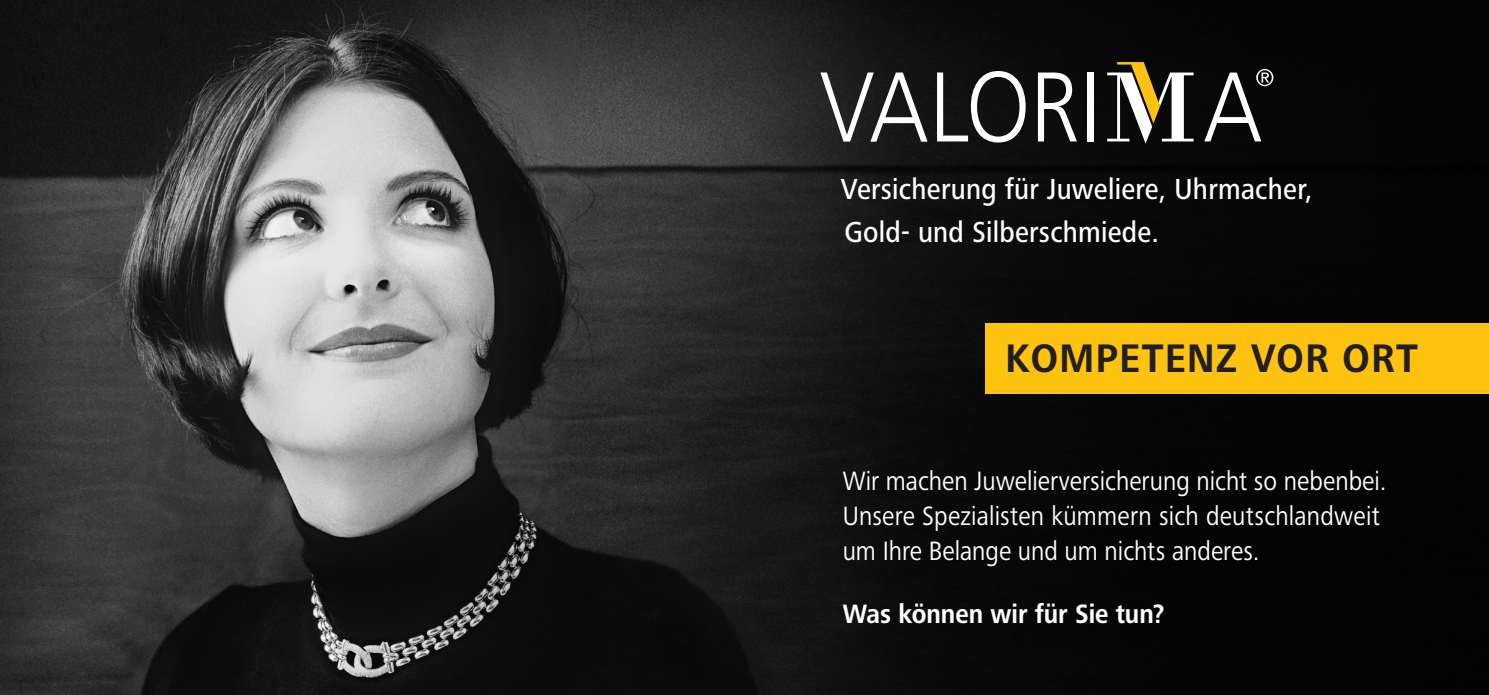
<style>
.page{position:relative;width:1489px;height:695px;background:#fff}
.page>*{position:absolute;margin:0;border:0;box-sizing:border-box;transform-origin:0 0}
.t1{font:700 41.25px "Frutiger Next Pro";letter-spacing:.04em;color:#231f20;scale:.9 1}
.t2{font:500 30px/42.5px "Frutiger Next Pro";letter-spacing:.01em;color:#fff;scale:.9 1}
.t3{font:27.5px/35px "Frutiger Next Pro";letter-spacing:.005em;color:#fff;scale:.9 1}
.t4{font:700 27.5px "Frutiger Next Pro";color:#fff;scale:.9 1}
</style>
<div class="page">
<img style="left:0;top:0;width:1488px;height:694px">
<svg style="left:1107px;top:62px;width:86px;height:82px"></svg>
<div style="left:1086px;top:72px;width:7px;height:69px;background:#fff"></div>
<svg style="left:820px;top:72px;width:107px;height:70px"></svg>
<svg style="left:937px;top:71px;width:88px;height:71px"></svg>
<svg style="left:1037px;top:72px;width:39px;height:69px"></svg>
<svg style="left:1204px;top:69px;width:69px;height:72px"></svg>
<div style="left:985px;top:322px;width:503px;height:71px;background:#fec210"></div>
<p class="t2" style="left:840px;top:168px;width:526px">Versicherung für Juweliere, Uhrmacher,<br>Gold- und Silberschmiede.</p>
<h1 class="t1" style="left:1005px;top:335px;width:460px">KOMPETENZ VOR ORT</h1>
<p class="t3" style="left:842px;top:463px;width:605px">Wir machen Juwelierversicherung nicht so nebenbei.<br>Unsere Spezialisten kümmern sich deutschlandweit um Ihre Belange und um nichts anderes.</p>
<p class="t4" style="left:842px;top:598px;width:359px">Was können wir für Sie tun?</p>
</div>
